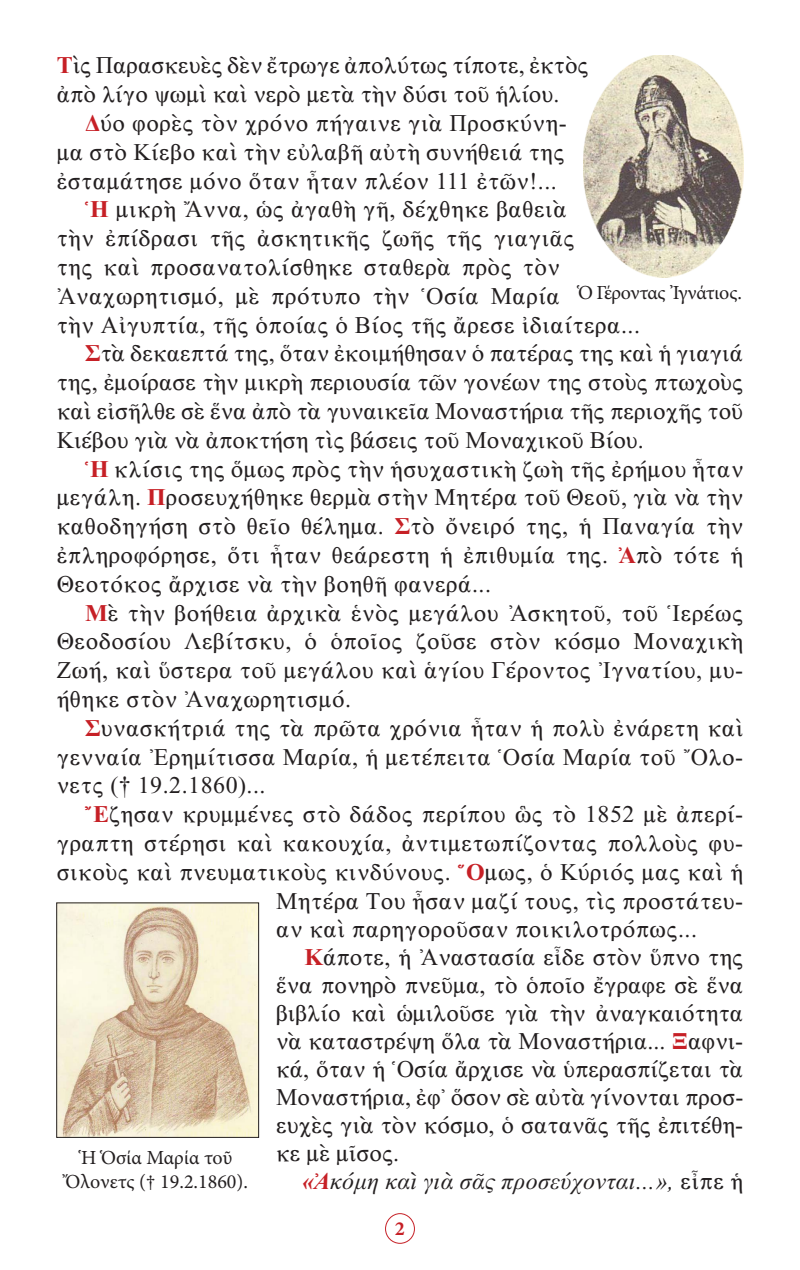
<style>
.page{position:relative;width:800px;height:1270px;background:#fff}
.page>*{position:absolute;margin:0;border:0;box-sizing:border-box;transform-origin:0 0}
.t1{font:24px/28.8px "CTOS New Times Roman Test 1";letter-spacing:.02em;color:#231f20;text-align:justify}
.t2{font:24px/28.8px "CTOS New Times Roman Test 1";color:#231f20}
.t3{font:24px "CTOS New Times Italic Test 1";letter-spacing:.02em;color:#231f20}
.t4{font:20px "Minion Pro";letter-spacing:-.01em;color:#231f20}
.t5{font:700 20px "Minion Pro";color:#c62026}
.s1{font-family:"CTOS New Times Bold Test 1";color:#c62026}
.s2{font-family:"CTOS New Times Bold Italic Test 1";color:#c62026}
.s3{font-family:"CTOS New Times Roman Test 1"}
</style>
<div class="page">
<div style="left:385px;top:1213px;width:30px;height:31px;border:1px solid #c62026;border-radius:50%"></div>
<img style="left:584px;top:55px;width:159px;height:223px">
<img style="left:58px;top:904px;width:199px;height:232px">
<div style="left:56px;top:902px;width:203px;height:236px;border:1px solid #231f20"></div>
<p class="t2" style="left:57px;top:51px;width:533px"><span class="s1">Τ</span>ὶς Παρασκευὲς δὲν ἔτρωγε ἀπολύτως τίποτε, ἐκτὸς ἀπὸ λίγο ψωμὶ καὶ νερὸ μετὰ τὴν δύσι τοῦ ἡλίου.</p>
<p class="t1" style="left:57px;top:109px;width:511px;text-indent:28px"><span class="s1">Δ</span>ύο φορὲς τὸν χρόνο πήγαινε γιὰ Προσκύνη&shy;μα στὸ Κίεβο καὶ τὴν εὐλαβῆ αὐτὴ συνήθειά της ἐσταμάτησε μόνο ὅταν ἦταν πλέον 111 ἐτῶν!...</p>
<p class="t1" style="left:57px;top:195px;width:585px;text-align:left;text-indent:28px"><span class="s1">Ἡ</span> μικρὴ Ἄννα, ὡς ἀγαθὴ γῆ, δέχθηκε βαθειὰ<br>τὴν ἐπίδρασι τῆς ἀσκητικῆς ζωῆς τῆς γιαγιᾶς<br>της καὶ προσανατολίσθηκε σταθερὰ πρὸς τὸν Ἀναχωρητισμό, μὲ πρότυπο τὴν Ὁσία Μαρία<br>τὴν Αἰγυπτία, τῆς ὁποίας ὁ Βίος τῆς ἄρεσε ἰδιαίτερα...</p>
<p class="t1" style="left:57px;top:339px;width:688px;text-indent:28px"><span class="s1">Σ</span>τὰ δεκαεπτά της, ὅταν ἐκοιμήθησαν ὁ πατέρας της καὶ ἡ γιαγιά της, ἐμοίρασε τὴν μικρὴ περιουσία τῶν γονέων της στοὺς πτωχοὺς καὶ εἰσῆλθε σὲ ἕνα ἀπὸ τὰ γυναικεῖα Μοναστήρια τῆς περιοχῆς τοῦ Κιέβου γιὰ νὰ ἀποκτήση τὶς βάσεις τοῦ Μοναχικοῦ Βίου.</p>
<p class="t1" style="left:57px;top:454px;width:688px;text-indent:28px"><span class="s1">Ἡ</span> κλίσις της ὅμως πρὸς τὴν ἡσυχαστικὴ ζωὴ τῆς ἐρήμου ἦταν μεγάλη. <span class="s1">Π</span>ροσευχήθηκε θερμὰ στὴν Μητέρα τοῦ Θεοῦ, γιὰ νὰ τὴν καθοδηγήση στὸ θεῖο θέλημα. <span class="s1">Σ</span>τὸ ὄνειρό της, ἡ Παναγία τὴν ἐπληροφόρησε, ὅτι ἦταν θεάρεστη ἡ ἐπιθυμία της. <span class="s1">Ἀ</span>πὸ τότε ἡ Θεοτόκος ἄρχισε νὰ τὴν βοηθῆ φανερά...</p>
<p class="t1" style="left:57px;top:598px;width:688px;text-indent:28px"><span class="s1">Μ</span>ὲ τὴν βοήθεια ἀρχικὰ ἑνὸς μεγάλου Ἀσκητοῦ, τοῦ Ἱερέως Θεοδοσίου Λεβίτσκυ, ὁ ὁποῖος ζοῦσε στὸν κόσμο Μοναχικὴ Ζωή, καὶ ὕστερα τοῦ μεγάλου καὶ ἁγίου Γέροντος Ἰγνατίου, μυ&shy;ήθηκε στὸν Ἀναχωρητισμό.</p>
<p class="t1" style="left:57px;top:713px;width:688px;text-indent:28px"><span class="s1">Σ</span>υνασκήτριά της τὰ πρῶτα χρόνια ἦταν ἡ πολὺ ἐνάρετη καὶ γενναία Ἐρημίτισσα Μαρία, ἡ μετέπειτα Ὁσία Μαρία τοῦ Ὄλο&shy;νετς († 19.2.1860)...</p>
<p class="t1" style="left:85px;top:800px;width:660px"><span class="s1">Ἔ</span>ζησαν κρυμμένες στὸ δάδος περίπου ὣς τὸ 1852 μὲ ἀπερί-</p>
<p class="t1" style="left:57px;top:829px;width:688px">γραπτη στέρησι καὶ κακουχία, ἀντιμετωπίζοντας πολλοὺς φυ-</p>
<p class="t1" style="left:57px;top:857px;width:688px">σικοὺς καὶ πνευματικοὺς κινδύνους. <span class="s1">Ὅ</span>μως, ὁ Κύριός μας καὶ ἡ</p>
<p class="t1" style="left:276px;top:886px;width:469px">Μητέρα Του ἦσαν μαζί τους, τὶς προστάτευ-</p>
<p class="t1" style="left:276px;top:915px;width:422px">αν καὶ παρηγοροῦσαν ποικιλοτρόπως...</p>
<p class="t1" style="left:276px;top:943px;width:469px;line-height:28px;text-indent:28px"><span class="s1">Κ</span>άποτε, ἡ Ἀναστασία εἶδε στὸν ὕπνο της ἕνα πονηρὸ πνεῦμα, τὸ ὁποῖο ἔγραφε σὲ ἕνα βιβλίο καὶ ὡμιλοῦσε γιὰ τὴν ἀναγκαιότητα νὰ καταστρέψη ὅλα τὰ Μοναστήρια... <span class="s1">Ξ</span>αφνι&shy;κά, ὅταν ἡ Ὁσία ἄρχισε νὰ ὑπερασπίζεται τὰ Μοναστήρια, ἐφ᾿ ὅσον σὲ αὐτὰ γίνονται προσ&shy;ευχὲς γιὰ τὸν κόσμο, ὁ σατανᾶς τῆς ἐπιτέθη&shy;κε μὲ μῖσος.</p>
<p class="t3" style="left:302px;top:1169px;width:442px"><span class="s2">«Ἀ</span>κόμη καὶ γιὰ σᾶς προσεύχονται...», <span class="s3">εἶπε ἡ</span></p>
<p class="t4" style="left:578px;top:279px;width:165px">Ὁ Γέροντας Ἰγνάτιος.</p>
<p class="t4" style="left:81px;top:1144px;width:153px">Ἡ Ὁσία Μαρία τοῦ</p>
<p class="t4" style="left:66px;top:1168px;width:184px">Ὄλονετς († 19.2.1860).</p>
<p class="t5" style="left:395px;top:1215px;width:11px">2</p>
</div>
